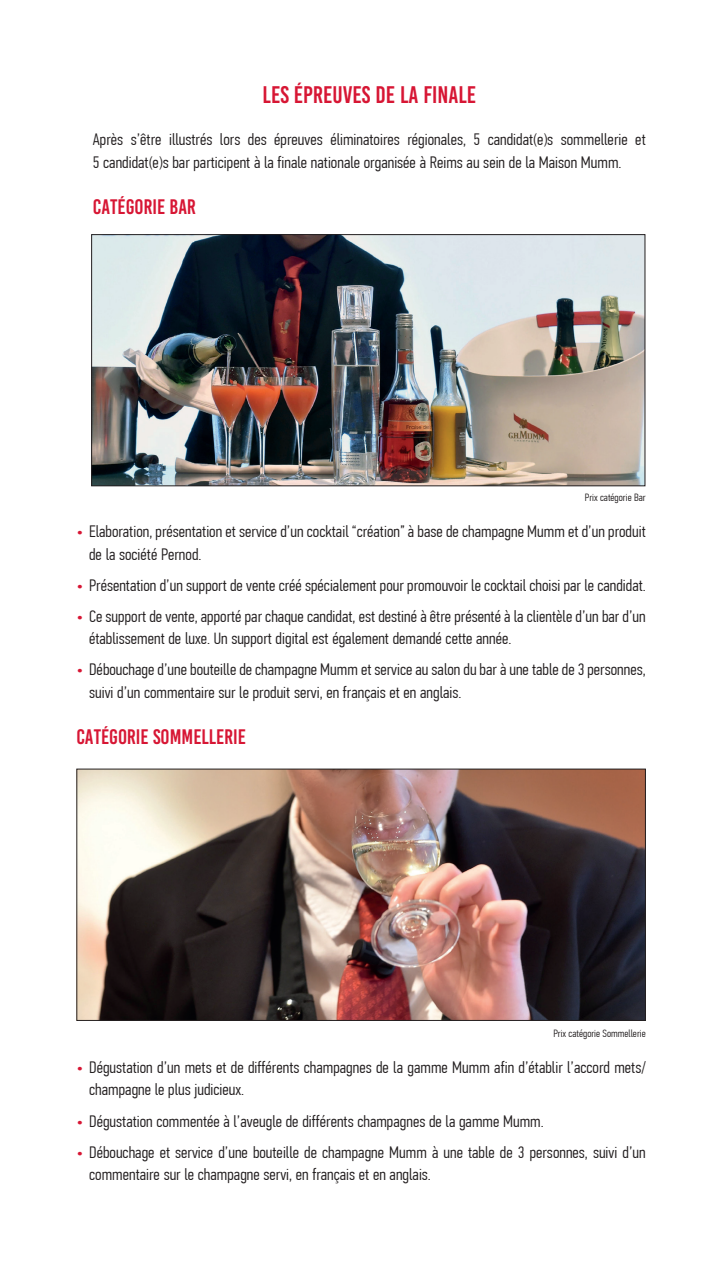
<style>
.page{position:relative;width:723px;height:1276px;background:#fff}
.page>*{position:absolute;margin:0;border:0;box-sizing:border-box;transform-origin:0 0}
.t1{font:24px "Bebas Kai";color:#d71634}
.t2{font:21px "Bebas Kai";color:#d71634}
.t3{font:300 16.5px/22.5px "PF Din Text Comp Pro";color:#231f20;scale:1.1 1}
.t4{font:300 10.5px "PF Din Text Comp Pro";color:#231f20;scale:1.1 1}
.s1{color:#d71634}
</style>
<div class="page">
<img style="left:93px;top:236px;width:550px;height:248px">
<div style="left:91px;top:234px;width:554px;height:252px;border:1px solid #231f20"></div>
<img style="left:78px;top:770px;width:566px;height:248px">
<div style="left:76px;top:768px;width:570px;height:252px;border:1px solid #231f20"></div>
<h1 class="t1" style="left:263px;top:82px;width:215px">LES ÉPREUVES DE LA FINALE</h1>
<p class="t3" style="left:93px;top:128px;width:504px">Après s’être illustrés lors des épreuves éliminatoires régionales, 5 candidat(e)s sommellerie et<br>5 candidat(e)s bar participent à la finale nationale organisée à Reims au sein de la Maison Mumm.</p>
<p class="t2" style="left:93px;top:195px;width:104px">CATÉGORIE BAR</p>
<p class="t4" style="left:585px;top:492px;width:57px">Prix catégorie Bar</p>
<p class="t3" style="left:89px;top:520px;width:507px;text-indent:-13px"><span class="s1">•</span> Elaboration, présentation et service d’un cocktail “création” à base de champagne Mumm et d’un produit de la société Pernod.</p>
<p class="t3" style="left:76px;top:574px;width:519px"><span class="s1">•</span> Présentation d’un support de vente créé spécialement pour promouvoir le cocktail choisi par le candidat.</p>
<p class="t3" style="left:89px;top:605px;width:507px;text-indent:-13px"><span class="s1">•</span> Ce support de vente, apporté par chaque candidat, est destiné à être présenté à la clientèle d’un bar d’un établissement de luxe. Un support digital est également demandé cette année.</p>
<p class="t3" style="left:89px;top:658px;width:507px;text-indent:-13px"><span class="s1">•</span> Débouchage d’une bouteille de champagne Mumm et service au salon du bar à une table de 3 personnes, suivi d’un commentaire sur le produit servi, en français et en anglais.</p>
<p class="t2" style="left:76px;top:726px;width:171px">CATÉGORIE SOMMELLERIE</p>
<p class="t4" style="left:553px;top:1027px;width:85px">Prix catégorie Sommellerie</p>
<p class="t3" style="left:89px;top:1056px;width:507px;text-indent:-13px"><span class="s1">•</span> Dégustation d’un mets et de différents champagnes de la gamme Mumm afin d’établir l’accord mets/ champagne le plus judicieux.</p>
<p class="t3" style="left:76px;top:1109px;width:426px"><span class="s1">•</span> Dégustation commentée à l’aveugle de différents champagnes de la gamme Mumm.</p>
<p class="t3" style="left:89px;top:1140px;width:507px;text-indent:-13px"><span class="s1">•</span> Débouchage et service d’une bouteille de champagne Mumm à une table de 3 personnes, suivi d’un commentaire sur le champagne servi, en français et en anglais.</p>
</div>
